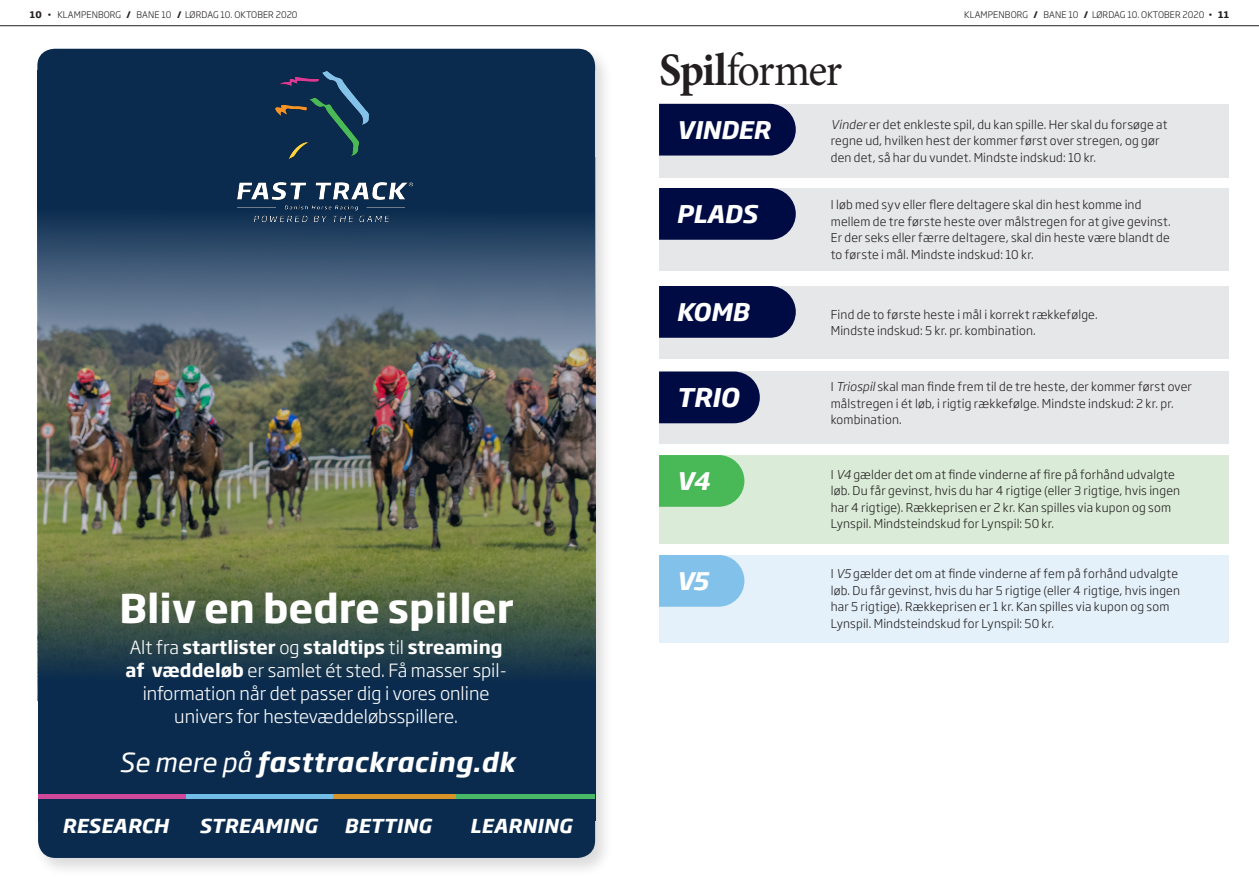
<style>
.page{position:relative;width:1259px;height:893px;background:#fff}
.page>*{position:absolute;margin:0;border:0;box-sizing:border-box;transform-origin:0 0}
.Brød{font:46.5px "Minion Pro";letter-spacing:-.04em;color:#231f20;scale:.95 1}
.t1{font:700 39px "Soho Gothic Std";color:#fff}
.t2{font:italic 700 25.95px "Soho Gothic Std";letter-spacing:.02em;color:#fff}
.t3{font:italic 700 25.5px "Soho Gothic Pro";color:#fff}
.t4{font:italic 700 24px "Soho Gothic Pro";letter-spacing:-.005em;color:#fff}
.t5{font:italic 700 19.05px "Soho Gothic Std";letter-spacing:.015em;color:#fff}
.t6{font:300 18px/23px "Soho Gothic Std";color:#fff;text-align:center}
.Brød-2{font:300 12px/16.5px "Soho Gothic Pro";letter-spacing:.015em;color:#231f20}
.t7{font:300 9px "Soho Gothic Pro";letter-spacing:.015em;color:#231f20}
.s1{font-weight:700}
.s2{font-style:italic}
.s3{font-weight:400}
</style>
<div class="page">
<div style="left:659px;top:104px;width:570px;height:73px;background:#e6e7e9"></div>
<div style="left:659px;top:188px;width:570px;height:83px;background:#e6e7e9"></div>
<div style="left:659px;top:286px;width:570px;height:73px;background:#e6e7e9"></div>
<div style="left:659px;top:455px;width:570px;height:88px;background:#daecd7"></div>
<div style="left:659px;top:555px;width:570px;height:87px;background:#e4f1fa"></div>
<div style="left:659px;top:371px;width:570px;height:73px;background:#e6e7e9"></div>
<svg style="left:659px;top:104px;width:137px;height:52px;background:#0b164c"></svg>
<svg style="left:659px;top:188px;width:137px;height:52px;background:#0a154b"></svg>
<svg style="left:659px;top:286px;width:137px;height:52px;background:#0a154b"></svg>
<svg style="left:659px;top:372px;width:101px;height:51px;background:#0c174d"></svg>
<svg style="left:659px;top:455px;width:85px;height:52px;background:#52bb5f"></svg>
<svg style="left:659px;top:555px;width:85px;height:52px;background:#88c4eb"></svg>
<div style="left:33px;top:45px;width:580px;height:829px;background:#231f20;opacity:.75"></div>
<img style="left:38px;top:49px;width:557px;height:809px;border-radius:17px">
<svg style="left:37px;top:74px;width:558px;height:276px;background:#304b68"></svg>
<div style="left:38px;top:803px;width:557px;height:55px;background:#0a2b4e;border-radius:18px"></div>
<div style="left:38px;top:796px;width:557px;height:25px;background:#0a2b4e"></div>
<svg style="left:38px;top:560px;width:557px;height:235px;background:#27424a"></svg>
<hr style="left:328px;top:795px;width:133px;height:4px;background:#d99427">
<hr style="left:456px;top:795px;width:139px;height:4px;background:#4ab967">
<hr style="left:182px;top:795px;width:151px;height:4px;background:#71bde7">
<hr style="left:38px;top:795px;width:147px;height:4px;background:#d0489a">
<div style="left:37px;top:49px;width:558px;height:38px;background:#0a2b4e;border-radius:17px"></div>
<img style="left:237px;top:71px;width:176px;height:151px">
<hr style="left:0;top:25px;width:1259px;height:1px;background:#231f20">
<p class="t7" style="left:30px;top:7px;width:269px"><span class="s1">10</span> • KLAMPENBORG <span class="s1">/</span> BANE 10 <span class="s1">/</span> LØRDAG 10. OKTOBER 2020</p>
<p class="t7" style="left:964px;top:7px;width:266px">KLAMPENBORG <span class="s1">/</span> BANE 10 <span class="s1">/</span> LØRDAG 10. OKTOBER 2020 • <span class="s1">11</span></p>
<p class="Brød" style="left:659px;top:39px;width:194px"><span class="s1">Spil</span>former</p>
<p class="t4" style="left:676px;top:111px;width:95px">VINDER</p>
<p class="Brød-2" style="left:831px;top:115px;width:338px"><span class="s2">Vinder</span> er det enkleste spil, du kan spille. Her skal du forsøge at regne ud, hvilken hest der kommer først over stregen, og gør den det, så har du vundet. Mindste indskud: 10 kr.</p>
<p class="Brød-2" style="left:831px;top:196px;width:341px">I løb med syv eller flere deltagere skal din hest komme ind mellem de tre første heste over målstregen for at give gevinst.<br>Er der seks eller færre deltagere, skal din heste være blandt de to første i mål. Mindste indskud: 10 kr.</p>
<p class="t4" style="left:676px;top:195px;width:83px">PLADS</p>
<p class="t1" style="left:120px;top:583px;width:395px">Bliv en bedre spiller</p>
<p class="t6" style="left:125px;top:636px;width:383px">Alt fra <span class="s1">startlister</span> og <span class="s1">staldtips</span> til <span class="s1">streaming af væddeløb</span> er samlet ét sted. Få masser spil&shy;information når det passer dig i vores online univers for hestevæddeløbsspillere.</p>
<p class="t2" style="left:119px;top:745px;width:397px"><span class="s3">Se mere på</span> fasttrackracing.dk</p>
<p class="t5" style="left:62px;top:814px;width:108px">RESEARCH</p>
<p class="t5" style="left:199px;top:814px;width:119px">STREAMING</p>
<p class="t5" style="left:344px;top:814px;width:88px">BETTING</p>
<p class="t5" style="left:470px;top:814px;width:103px">LEARNING</p>
<p class="t4" style="left:676px;top:293px;width:74px">KOMB</p>
<p class="t3" style="left:676px;top:378px;width:64px">TRIO</p>
<p class="t4" style="left:676px;top:462px;width:35px">V4</p>
<p class="t4" style="left:676px;top:562px;width:34px">V5</p>
<p class="Brød-2" style="left:831px;top:306px;width:268px">Find de to første heste i mål i korrekt rækkefølge.<br>Mindste indskud: 5 kr. pr. kombination.</p>
<p class="Brød-2" style="left:831px;top:378px;width:363px">I <span class="s2">Triospil</span> skal man finde frem til de tre heste, der kommer først over målstregen i ét løb, i rigtig rækkefølge. Mindste indskud: 2 kr. pr. kombination.</p>
<p class="Brød-2" style="left:831px;top:465px;width:351px">I <span class="s2">V4</span> gælder det om at finde vinderne af fire på forhånd udvalgte løb. Du får gevinst, hvis du har 4 rigtige (eller 3 rigtige, hvis ingen har 4 rigtige). Rækkeprisen er 2 kr. Kan spilles via kupon og som Lynspil. Mindsteindskud for Lynspil: 50 kr.</p>
<p class="Brød-2" style="left:831px;top:565px;width:351px">I <span class="s2">V5</span> gælder det om at finde vinderne af fem på forhånd udvalgte løb. Du får gevinst, hvis du har 5 rigtige (eller 4 rigtige, hvis ingen har 5 rigtige). Rækkeprisen er 1 kr. Kan spilles via kupon og som Lynspil. Mindsteindskud for Lynspil: 50 kr.</p>
</div>
